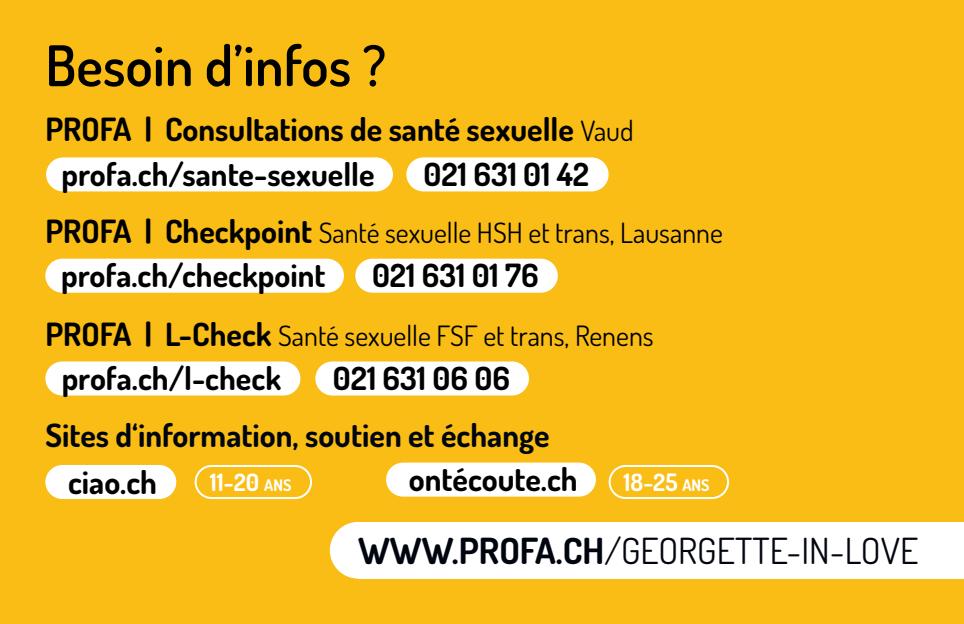
<style>
.page{position:relative;width:964px;height:624px;background:#fabd15}
.page>*{position:absolute;margin:0;border:0;box-sizing:border-box;transform-origin:0 0}
.t1{font:600 56px "Dosis";color:#000}
.t2{font:36px "Dosis";color:#00050f}
.t3{font:700 32px "Dosis";color:#000}
.t4{font:700 32px "Dosis";color:#00050f}
.t5{font:28px "Dosis";color:#000}
.t6{font:700 24px "Dosis";color:#fff}
.s1{font-weight:400;font-size:28px}
.s2{font-weight:700;font-size:32px}
.s3{font-size:16px}
.s4{font-weight:700}
</style>
<div class="page">
<div style="left:46px;top:157px;width:347px;height:34px;background:#fff;border-radius:17px"></div>
<div style="left:406px;top:157px;width:203px;height:34px;background:#fff;border-radius:17px"></div>
<div style="left:45px;top:259px;width:299px;height:34px;background:#fff;border-radius:17px"></div>
<div style="left:355px;top:259px;width:203px;height:34px;background:#fff;border-radius:17px"></div>
<div style="left:45px;top:361px;width:255px;height:34px;background:#fff;border-radius:17px"></div>
<div style="left:315px;top:361px;width:214px;height:34px;background:#fff;border-radius:17px"></div>
<div style="left:609px;top:465px;width:120px;height:34px;border:2px solid #fff;border-radius:16px"></div>
<div style="left:195px;top:465px;width:117px;height:34px;border:2px solid #fff;border-radius:16px"></div>
<div style="left:45px;top:465px;width:131px;height:34px;background:#fff;border-radius:17px"></div>
<div style="left:386px;top:462px;width:210px;height:34px;background:#fff;border-radius:17px"></div>
<div style="left:330px;top:522px;width:56px;height:56px;background:#fff;border-radius:50%"></div>
<div style="left:358px;top:522px;width:606px;height:56px;background:#fff"></div>
<h1 class="t1" style="left:45px;top:29px;width:342px">Besoin d’infos ?</h1>
<p class="t3" style="left:45px;top:108px;width:590px">PROFA | Consultations de santé sexuelle <span class="s1">Vaud</span></p>
<p class="t3" style="left:62px;top:154px;width:315px">profa.ch/sante-sexuelle</p>
<p class="t3" style="left:424px;top:154px;width:167px">021 631 01 42</p>
<p class="t5" style="left:45px;top:215px;width:679px"><span class="s2">PROFA | Checkpoint</span> Santé sexuelle HSH et trans, Lausanne</p>
<p class="t3" style="left:61px;top:255px;width:266px">profa.ch/checkpoint</p>
<p class="t3" style="left:372px;top:255px;width:168px">021 631 01 76</p>
<p class="t5" style="left:45px;top:317px;width:610px"><span class="s2">PROFA | L-Check</span> Santé sexuelle FSF et trans, Renens</p>
<p class="t3" style="left:62px;top:358px;width:221px">profa.ch/l-check</p>
<p class="t3" style="left:333px;top:358px;width:179px">021 631 06 06</p>
<p class="t4" style="left:45px;top:415px;width:506px">Sites d‘information, soutien et échange</p>
<p class="t3" style="left:68px;top:461px;width:90px">ciao.ch</p>
<p class="t6" style="left:210px;top:466px;width:83px">11-20 <span class="s3">ANS</span></p>
<p class="t3" style="left:409px;top:459px;width:170px">ontécoute.ch</p>
<p class="t6" style="left:623px;top:466px;width:88px">18-25 <span class="s3">ANS</span></p>
<p class="t2" style="left:358px;top:526px;width:562px"><span class="s4">WWW.PROFA.CH</span>/GEORGETTE-IN-LOVE</p>
</div>
